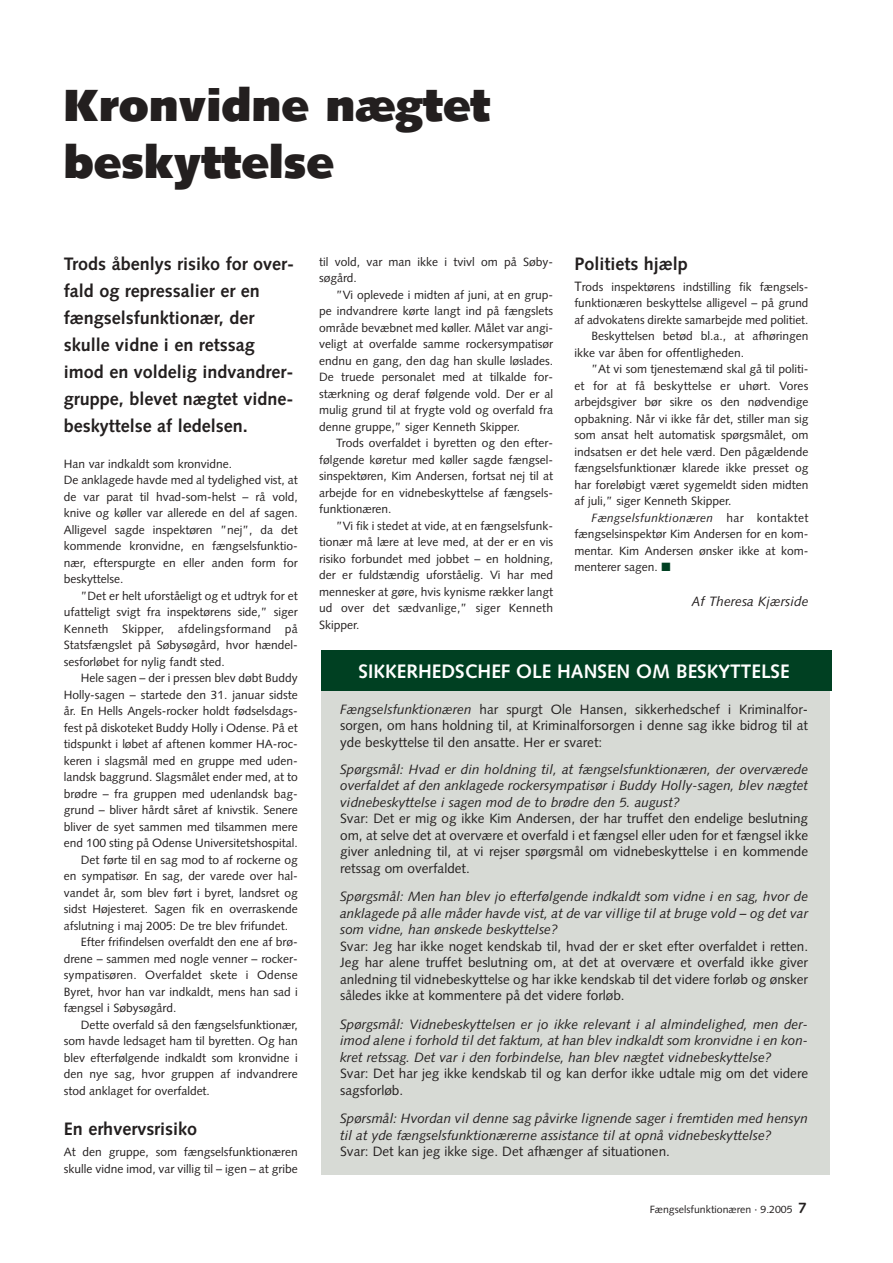
<style>
.page{position:relative;width:893px;height:1263px;background:#fff}
.page>*{position:absolute;margin:0;border:0;box-sizing:border-box;transform-origin:0 0}
.t1{font:900 45px/57px "Syntax";color:#231f1f}
.t2{font:700 19.5px "Syntax";color:#fff}
.t3{font:700 18px/27px "Syntax";color:#231f1f}
.t4{font:13.5px/16.5px "Syntax";color:#231f1f;text-align:justify}
.t5{font:italic 13.5px/16.5px "Syntax";color:#231f1f;text-align:justify}
.t6{font:12px/16.5px "Syntax";letter-spacing:-.005em;color:#231f1f;text-align:justify}
.t7{font:italic 12px "Syntax";letter-spacing:.02em;color:#231f1f}
.t8{font:10.5px "Syntax";color:#231f1f}
.s1{font-size:13.5px}
.s2{font-style:normal}
.s3{color:#004022}
.s4{font-style:italic}
.s5{font-weight:700;font-size:15px}
</style>
<div class="page">
<div style="left:321px;top:651px;width:509px;height:524px;background:#d7dad5"></div>
<div style="left:321px;top:650px;width:510px;height:40px;background:#004022"></div>
<h1 class="t1" style="left:64px;top:81px;width:428px">Kronvidne nægtet beskyttelse</h1>
<h3 class="t3" style="left:64px;top:252px;width:232px">Trods åbenlys risiko for over&shy;fald og repressalier er en fængselsfunktionær, der skulle vidne i en retssag imod en voldelig indvandrer&shy;gruppe, blevet nægtet vidne&shy;beskyttelse af ledelsen.</h3>
<p class="t6" style="left:64px;top:457px;width:235px;text-align:left">Han var indkaldt som kronvidne.<br>De anklagede havde med al tydelighed vist, at de var parat til hvad-som-helst – rå vold, knive og køller var allerede en del af sagen.<br>Alligevel sagde inspektøren ”nej”, da det kommende kronvidne, en fængselsfunktio&shy;nær, efterspurgte en eller anden form for beskyttelse.</p>
<p class="t6" style="left:64px;top:589px;width:235px;text-indent:17px">”Det er helt uforståeligt og et udtryk for et ufatteligt svigt fra inspektørens side,” siger Kenneth Skipper, afdelingsformand på Statsfængslet på Søbysøgård, hvor hændel&shy;sesforløbet for nylig fandt sted.</p>
<p class="t6" style="left:81px;top:671px;width:218px">Hele sagen – der i pressen blev døbt Buddy</p>
<p class="t6" style="left:64px;top:688px;width:235px">Holly-sagen – startede den 31. januar sidste</p>
<p class="t6" style="left:64px;top:704px;width:235px">år. En Hells Angels-rocker holdt fødselsdags-</p>
<p class="t6" style="left:64px;top:721px;width:235px">fest på diskoteket Buddy Holly i Odense. På et</p>
<p class="t6" style="left:64px;top:737px;width:235px">tidspunkt i løbet af aftenen kommer HA-roc-</p>
<p class="t6" style="left:64px;top:754px;width:235px">keren i slagsmål med en gruppe med uden-</p>
<p class="t6" style="left:64px;top:770px;width:235px">landsk baggrund. Slagsmålet ender med, at to</p>
<p class="t6" style="left:64px;top:787px;width:235px">brødre – fra gruppen med udenlandsk bag-</p>
<p class="t6" style="left:64px;top:803px;width:235px">grund – bliver hårdt såret af knivstik. Senere</p>
<p class="t6" style="left:64px;top:820px;width:235px">bliver de syet sammen med tilsammen mere</p>
<p class="t6" style="left:64px;top:836px;width:235px">end 100 sting på Odense Universitetshospital.</p>
<p class="t6" style="left:81px;top:853px;width:218px">Det førte til en sag mod to af rockerne og</p>
<p class="t6" style="left:64px;top:869px;width:235px">en sympatisør. En sag, der varede over hal-</p>
<p class="t6" style="left:64px;top:886px;width:235px">vandet år, som blev ført i byret, landsret og</p>
<p class="t6" style="left:64px;top:902px;width:235px">sidst Højesteret. Sagen fik en overraskende</p>
<p class="t6" style="left:64px;top:919px;width:226px">afslutning i maj 2005: De tre blev frifundet.</p>
<p class="t6" style="left:81px;top:935px;width:218px">Efter frifindelsen overfaldt den ene af brø-</p>
<p class="t6" style="left:64px;top:952px;width:235px">drene – sammen med nogle venner – rocker-</p>
<p class="t6" style="left:64px;top:968px;width:235px">sympatisøren. Overfaldet skete i Odense</p>
<p class="t6" style="left:64px;top:985px;width:235px">Byret, hvor han var indkaldt, mens han sad i</p>
<p class="t6" style="left:64px;top:1001px;width:114px">fængsel i Søbysøgård.</p>
<p class="t6" style="left:81px;top:1018px;width:218px">Dette overfald så den fængselsfunktionær,</p>
<p class="t6" style="left:64px;top:1034px;width:235px">som havde ledsaget ham til byretten. Og han</p>
<p class="t6" style="left:64px;top:1051px;width:235px">blev efterfølgende indkaldt som kronvidne i</p>
<p class="t6" style="left:64px;top:1067px;width:235px">den nye sag, hvor gruppen af indvandrere</p>
<p class="t6" style="left:64px;top:1084px;width:148px">stod anklaget for overfaldet.</p>
<h3 class="t3" style="left:64px;top:1117px;width:135px">En erhvervsrisiko</h3>
<p class="t6" style="left:64px;top:1145px;width:235px">At den gruppe, som fængselsfunktionæren skulle vidne imod, var villig til – igen – at gribe</p>
<p class="t6" style="left:319px;top:254px;width:235px">til vold, var man ikke i tvivl om på Søby&shy;søgård.</p>
<p class="t6" style="left:319px;top:287px;width:235px;text-indent:17px">”Vi oplevede i midten af juni, at en grup&shy;pe indvandrere kørte langt ind på fængslets område bevæbnet med køller. Målet var angi&shy;veligt at overfalde samme rockersympatisør endnu en gang, den dag han skulle løslades.<br>De truede personalet med at tilkalde for&shy;stærkning og deraf følgende vold. Der er al mulig grund til at frygte vold og overfald fra denne gruppe,” siger Kenneth Skipper.</p>
<p class="t6" style="left:319px;top:436px;width:235px;text-indent:17px">Trods overfaldet i byretten og den efter&shy;følgende køretur med køller sagde fængsel&shy;sinspektøren, Kim Andersen, fortsat nej til at arbejde for en vidnebeskyttelse af fængsels&shy;funktionæren.</p>
<p class="t6" style="left:319px;top:518px;width:235px;text-indent:17px">”Vi fik i stedet at vide, at en fængselsfunk&shy;tionær må lære at leve med, at der er en vis risiko forbundet med jobbet – en holdning, der er fuldstændig uforståelig. Vi har med mennesker at gøre, hvis kynisme rækker langt ud over det sædvanlige,” siger Kenneth Skipper.</p>
<h3 class="t3" style="left:574px;top:252px;width:115px">Politiets hjælp</h3>
<p class="t6" style="left:574px;top:280px;width:235px"><span class="s1">T</span>rods inspektørens indstilling fik fængsels-</p>
<p class="t6" style="left:574px;top:296px;width:235px">funktionæren beskyttelse alligevel – på grund</p>
<p class="t6" style="left:574px;top:313px;width:235px">af advokatens direkte samarbejde med politiet.</p>
<p class="t6" style="left:591px;top:329px;width:218px">Beskyttelsen betød bl.a., at afhøringen</p>
<p class="t6" style="left:574px;top:346px;width:171px">ikke var åben for offentligheden.</p>
<p class="t6" style="left:591px;top:362px;width:218px">”At vi som tjenestemænd skal gå til politi-</p>
<p class="t6" style="left:574px;top:379px;width:235px">et for at få beskyttelse er uhørt. Vores</p>
<p class="t6" style="left:574px;top:395px;width:235px">arbejdsgiver bør sikre os den nødvendige</p>
<p class="t6" style="left:574px;top:412px;width:235px">opbakning. Når vi ikke får det, stiller man sig</p>
<p class="t6" style="left:574px;top:428px;width:235px">som ansat helt automatisk spørgsmålet, om</p>
<p class="t6" style="left:574px;top:445px;width:235px">indsatsen er det hele værd. Den pågældende</p>
<p class="t6" style="left:574px;top:461px;width:235px">fængselsfunktionær klarede ikke presset og</p>
<p class="t6" style="left:574px;top:478px;width:235px">har foreløbigt været sygemeldt siden midten</p>
<p class="t6" style="left:574px;top:494px;width:159px">af juli,” siger Kenneth Skipper.</p>
<p class="t7" style="left:591px;top:513px;width:218px">Fængselsfunktionæren <span class="s2">har kontaktet</span></p>
<p class="t6" style="left:574px;top:527px;width:235px">fængselsinspektør Kim Andersen for en kom-</p>
<p class="t6" style="left:574px;top:544px;width:235px">mentar. Kim Andersen ønsker ikke at kom-</p>
<p class="t6" style="left:574px;top:560px;width:98px">menterer sagen. <span class="s3">■</span></p>
<p class="t5" style="left:691px;top:594px;width:119px">Af Theresa Kjærside</p>
<h2 class="t2" style="left:358px;top:663px;width:432px">SIKKERHEDSCHEF OLE HANSEN OM BESKYTTELSE</h2>
<p class="t4" style="left:340px;top:702px;width:469px"><span class="s4">Fængselsfunktionæren</span> har spurgt Ole Hansen, sikkerhedschef i Kriminalfor&shy;sorgen, om hans holdning til, at Kriminalforsorgen i denne sag ikke bidrog til at yde beskyttelse til den ansatte. Her er svaret:</p>
<p class="t5" style="left:340px;top:762px;width:469px">Spørgsmål: Hvad er din holdning til, at fængselsfunktionæren, der overværede overfaldet af den anklagede rockersympatisør i Buddy Holly-sagen, blev nægtet vidnebeskyttelse i sagen mod de to brødre den 5. august?</p>
<p class="t4" style="left:340px;top:812px;width:469px">Svar: Det er mig og ikke Kim Andersen, der har truffet den endelige beslutning om, at selve det at overvære et overfald i et fængsel eller uden for et fængsel ikke giver anledning til, at vi rejser spørgsmål om vidnebeskyttelse i en kommende retssag om overfaldet.</p>
<p class="t5" style="left:340px;top:890px;width:469px">Spørgsmål: Men han blev jo efterfølgende indkaldt som vidne i en sag, hvor de anklagede på alle måder havde vist, at de var villige til at bruge vold – og det var som vidne, han ønskede beskyttelse?</p>
<p class="t4" style="left:340px;top:939px;width:469px">Svar: Jeg har ikke noget kendskab til, hvad der er sket efter overfaldet i retten.<br>Jeg har alene truffet beslutning om, at det at overvære et overfald ikke giver anledning til vidnebeskyttelse og har ikke kendskab til det videre forløb og ønsker således ikke at kommentere på det videre forløb.</p>
<p class="t5" style="left:340px;top:1017px;width:469px">Spørgsmål: Vidnebeskyttelsen er jo ikke relevant i al almindelighed, men der&shy;imod alene i forhold til det faktum, at han blev indkaldt som kronvidne i en kon&shy;kret retssag. Det var i den forbindelse, han blev nægtet vidnebeskyttelse?</p>
<p class="t4" style="left:340px;top:1067px;width:469px">Svar: Det har jeg ikke kendskab til og kan derfor ikke udtale mig om det videre sagsforløb.</p>
<p class="t5" style="left:340px;top:1112px;width:469px">Spørsmål: Hvordan vil denne sag påvirke lignende sager i fremtiden med hensyn til at yde fængselsfunktionærerne assistance til at opnå vidnebeskyttelse?</p>
<p class="t4" style="left:340px;top:1145px;width:331px">Svar: Det kan jeg ikke sige. Det afhænger af situationen.</p>
<p class="t8" style="left:649px;top:1205px;width:159px">Fængselsfunktionæren · 9.2005 <span class="s5">7</span></p>
</div>
